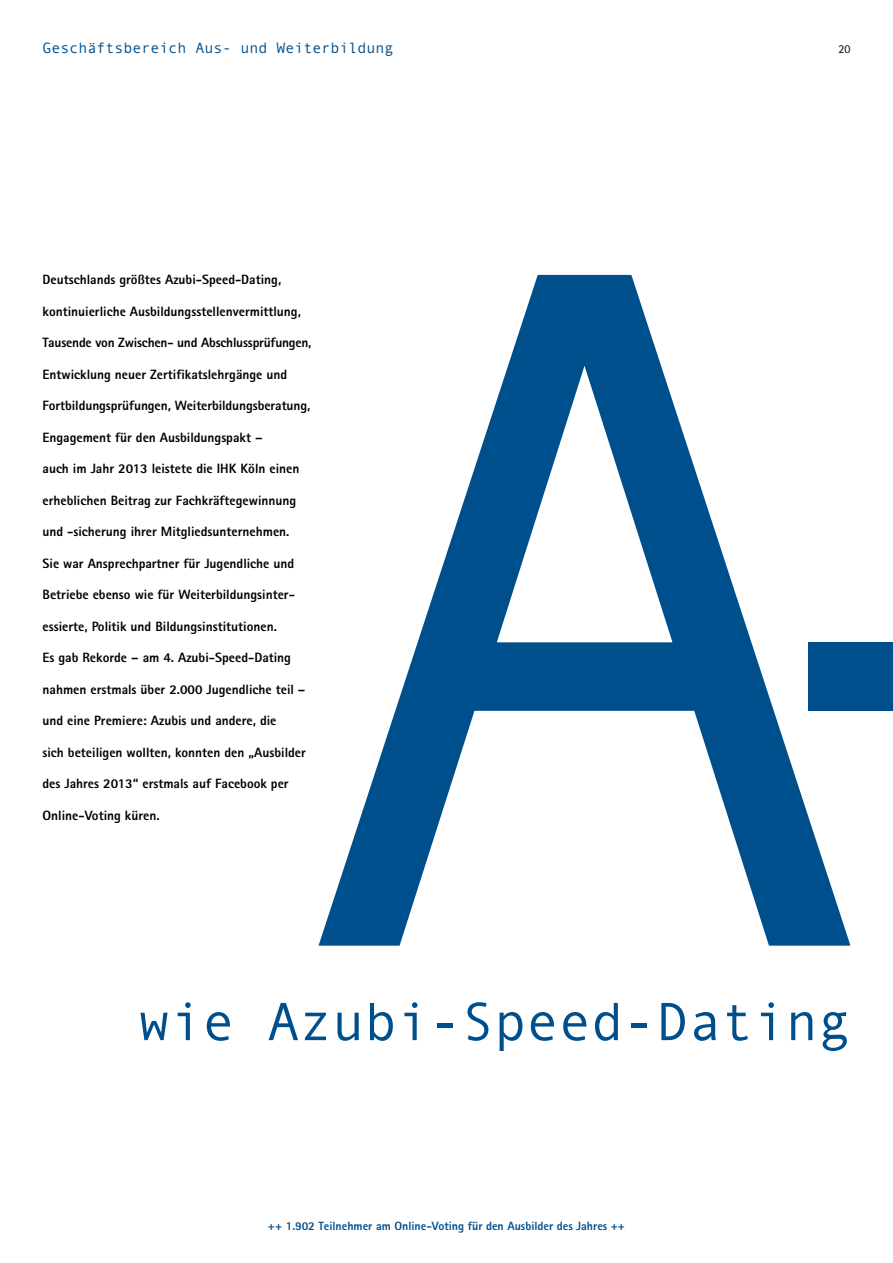
<style>
.page{position:relative;width:893px;height:1263px;background:#fff}
.page>*{position:absolute;margin:0;border:0;box-sizing:border-box;transform-origin:0 0}
.t1{font:54px "Andale Mono";color:#004f8d}
.t2{font:15px "Andale Mono";color:#004f8d}
.t3{font:800 13.5px "Agfa Rotis Sans Serif";color:#000}
.t4{font:800 12px "Agfa Rotis Sans Serif";color:#004f8d}
.t5{font:12px "Agfa Rotis Sans Serif";color:#000}
</style>
<div class="page">
<svg style="left:319px;top:275px;width:531px;height:671px"></svg>
<div style="left:809px;top:642px;width:84px;height:69px;background:#004f8d"></div>
<p class="t2" style="left:43px;top:43px;width:353px">Geschäftsbereich Aus- und Weiterbildung</p>
<p class="t3" style="left:43px;top:275px;width:240px">Deutschlands größtes Azubi-Speed-Dating,</p>
<p class="t3" style="left:43px;top:306px;width:260px">kontinuierliche Ausbildungsstellenvermittlung,</p>
<p class="t3" style="left:43px;top:338px;width:271px">Tausende von Zwischen- und Abschlussprüfungen,</p>
<p class="t3" style="left:43px;top:369px;width:246px">Entwicklung neuer Zertifikatslehrgänge und</p>
<p class="t3" style="left:43px;top:401px;width:269px">Fortbildungsprüfungen, Weiterbildungsberatung,</p>
<p class="t3" style="left:43px;top:432px;width:221px">Engagement für den Ausbildungspakt –</p>
<p class="t3" style="left:43px;top:464px;width:258px">auch im Jahr 2013 leistete die IHK Köln einen</p>
<p class="t3" style="left:43px;top:495px;width:255px">erheblichen Beitrag zur Fachkräftegewinnung</p>
<p class="t3" style="left:43px;top:527px;width:248px">und -sicherung ihrer Mitgliedsunternehmen.</p>
<p class="t3" style="left:43px;top:558px;width:253px">Sie war Ansprechpartner für Jugendliche und</p>
<p class="t3" style="left:43px;top:590px;width:254px">Betriebe ebenso wie für Weiterbildungsinter -</p>
<p class="t3" style="left:43px;top:621px;width:236px">essierte, Politik und Bildungsinstitutionen.</p>
<p class="t3" style="left:43px;top:653px;width:250px">Es gab Rekorde – am 4. Azubi-Speed-Dating</p>
<p class="t3" style="left:43px;top:684px;width:264px">nahmen erstmals über 2.000 Jugendliche teil –</p>
<p class="t3" style="left:43px;top:716px;width:236px">und eine Premiere: Azubis und andere, die</p>
<p class="t3" style="left:43px;top:747px;width:265px">sich beteiligen wollten, konnten den „Ausbilder</p>
<p class="t3" style="left:43px;top:779px;width:248px">des Jahres 2013“ erstmals auf Facebook per</p>
<p class="t3" style="left:43px;top:810px;width:119px">Online-Voting küren.</p>
<p class="t5" style="left:838px;top:45px;width:13px">20</p>
<h1 class="t1" style="left:137px;top:1003px;width:714px">wie Azubi-Speed-Dating</h1>
<p class="t4" style="left:268px;top:1221px;width:359px">++ 1.902 Teilnehmer am Online-Voting für den Ausbilder des Jahres ++</p>
</div>
